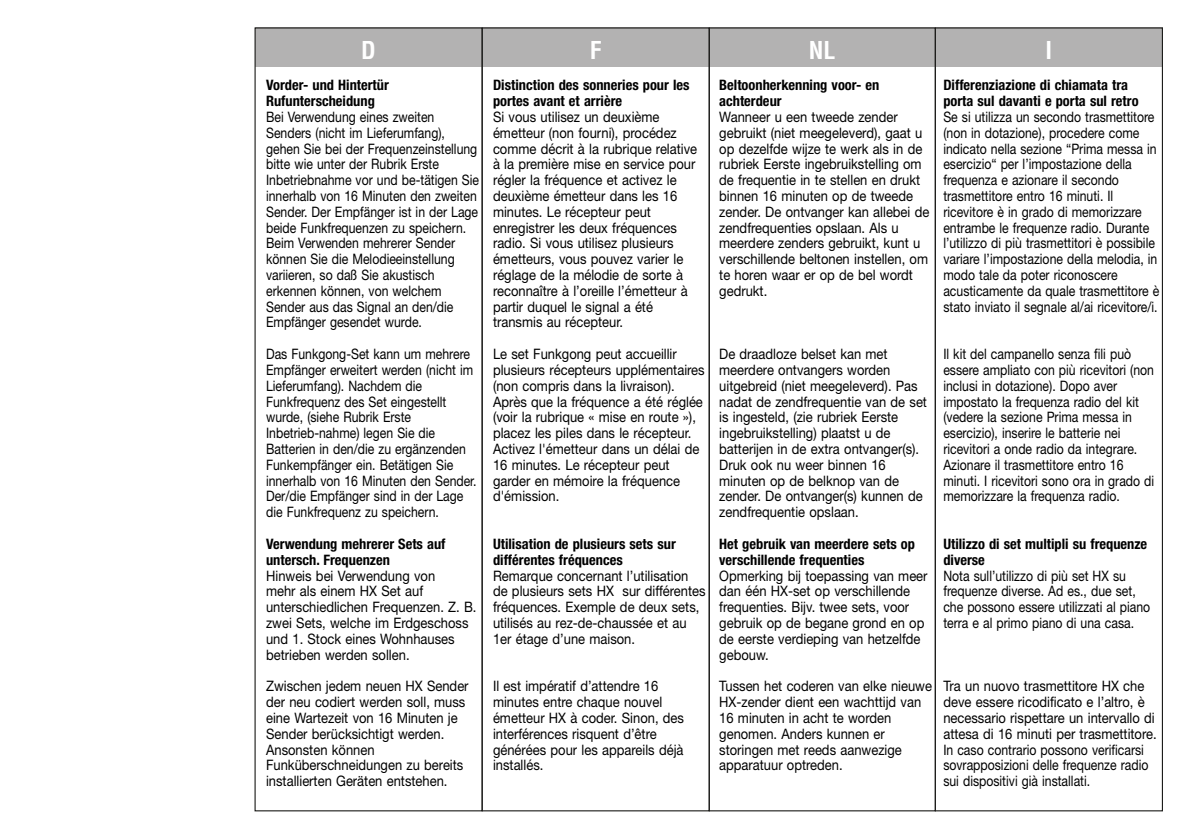
<style>
.page{position:relative;width:1191px;height:840px;background:#fff}
.page>*{position:absolute;margin:0;border:0;box-sizing:border-box;transform-origin:0 0}
.t1{font:700 condensed 24px "Helvetica";color:#fff}
.t2{font:14.4px/15.8px "Helvetica Neue";color:#000;scale:.9 1}
.t3{font:14.4px/15.8px "Helvetica Neue";color:#000;scale:.85 1}
.t4{font:700 condensed 14.4px/15.8px "Helvetica Neue";color:#000}
</style>
<div class="page">
<div style="left:255px;top:28px;width:907px;height:39px;background:#b3b2b2"></div>
<div style="left:934px;top:27px;width:229px;height:784px;border:1px solid #1d1d1b"></div>
<h1 class="t1" style="left:361px;top:35px;width:16px">D</h1>
<h1 class="t1" style="left:589px;top:35px;width:13px">F</h1>
<h1 class="t1" style="left:809px;top:35px;width:28px">NL</h1>
<h1 class="t1" style="left:1045px;top:35px;width:8px">I</h1>
<p class="t4" style="left:493px;top:77px;width:198px">Distinction des sonneries pour les portes avant et arrière</p>
<p class="t2" style="left:493px;top:109px;width:228px">Si vous utilisez un deuxième émetteur (non fourni), procédez comme décrit à la rubrique relative à la première mise en service pour régler la fréquence et activez le deuxième émetteur dans les 16 minutes. Le récepteur peut enregistrer les deux fréquences radio. Si vous utilisez plusieurs émetteurs, vous pouvez varier le réglage de la mélodie de sorte à reconnaître à l’oreille l’émetteur à partir duquel le signal a été transmis au récepteur.</p>
<p class="t2" style="left:493px;top:346px;width:237px">Le set Funkgong peut accueillir plusieurs récepteurs upplémentaires (non compris dans la livraison).<br>Après que la fréquence a été réglée (voir la rubrique « mise en route »), placez les piles dans le récepteur.<br>Activez l'émetteur dans un délai de<br>16 minutes. Le récepteur peut garder en mémoire la fréquence d'émission.</p>
<p class="t4" style="left:493px;top:535px;width:184px">Utilisation de plusieurs sets sur différentes fréquences</p>
<p class="t2" style="left:493px;top:567px;width:238px">Remarque concernant l’utilisation de plusieurs sets HX sur différentes fréquences. Exemple de deux sets, utilisés au rez-de-chaussée et au 1er étage d’une maison.</p>
<p class="t2" style="left:493px;top:677px;width:214px">Il est impératif d’attendre 16 minutes entre chaque nouvel émetteur HX à coder. Sinon, des interférences risquent d’être générées pour les appareils déjà installés.</p>
<p class="t4" style="left:266px;top:77px;width:124px">Vorder- und Hintertür<br>Rufunterscheidung</p>
<p class="t3" style="left:266px;top:109px;width:252px">Bei Verwendung eines zweiten Senders (nicht im Lieferumfang), gehen Sie bei der Frequenzeinstellung bitte wie unter der Rubrik Erste Inbetriebnahme vor und be-tätigen Sie innerhalb von 16 Minuten den zweiten Sender. Der Empfänger ist in der Lage beide Funkfrequenzen zu speichern.<br>Beim Verwenden mehrerer Sender können Sie die Melodieeinstellung variieren, so daß Sie akustisch erkennen können, von welchem Sender aus das Signal an den/die Empfänger gesendet wurde.</p>
<p class="t3" style="left:266px;top:346px;width:249px">Das Funkgong-Set kann um mehrere Empfänger erweitert werden (nicht im Lieferumfang). Nachdem die Funkfrequenz des Set eingestellt wurde, (siehe Rubrik Erste Inbetrieb-nahme) legen Sie die Batterien in den/die zu ergänzenden Funkempfänger ein. Betätigen Sie innerhalb von 16 Minuten den Sender.<br>Der/die Empfänger sind in der Lage die Funkfrequenz zu speichern.</p>
<p class="t4" style="left:266px;top:535px;width:181px">Verwendung mehrerer Sets auf untersch. Frequenzen</p>
<p class="t2" style="left:266px;top:567px;width:235px">Hinweis bei Verwendung von<br>mehr als einem HX Set auf unterschiedlichen Frequenzen. Z. B. zwei Sets, welche im Erdgeschoss und 1. Stock eines Wohnhauses betrieben werden sollen.</p>
<p class="t2" style="left:266px;top:677px;width:226px">Zwischen jedem neuen HX Sender der neu codiert werden soll, muss eine Wartezeit von 16 Minuten je<br>Sender berücksichtigt werden.<br>Ansonsten können<br>Funküberschneidungen zu bereits installierten Geräten entstehen.</p>
<p class="t4" style="left:943px;top:77px;width:197px">Differenziazione di chiamata tra porta sul davanti e porta sul retro</p>
<p class="t3" style="left:943px;top:109px;width:256px">Se si utilizza un secondo trasmettitore (non in dotazione), procedere come indicato nella sezione “Prima messa in esercizio“ per l’impostazione della frequenza e azionare il secondo trasmettitore entro 16 minuti. Il ricevitore è in grado di memorizzare entrambe le frequenze radio. Durante l’utilizzo di più trasmettitori è possibile variare l’impostazione della melodia, in modo tale da poter riconoscere acusticamente da quale trasmettitore è stato inviato il segnale al/ai ricevitore/i.</p>
<p class="t3" style="left:943px;top:346px;width:250px">Il kit del campanello senza fili può essere ampliato con più ricevitori (non inclusi in dotazione). Dopo aver impostato la frequenza radio del kit (vedere la sezione Prima messa in esercizio), inserire le batterie nei ricevitori a onde radio da integrare.<br>Azionare il trasmettitore entro 16 minuti. I ricevitori sono ora in grado di memorizzare la frequenza radio.</p>
<p class="t4" style="left:943px;top:535px;width:205px">Utilizzo di set multipli su frequenze diverse</p>
<p class="t3" style="left:943px;top:567px;width:245px">Nota sull’utilizzo di più set HX su frequenze diverse. Ad es., due set, che possono essere utilizzati al piano terra e al primo piano di una casa.</p>
<p class="t4" style="left:719px;top:77px;width:162px">Beltoonherkenning voor- en achterdeur</p>
<p class="t2" style="left:719px;top:109px;width:235px">Wanneer u een tweede zender gebruikt (niet meegeleverd), gaat u op dezelfde wijze te werk als in de rubriek Eerste ingebruikstelling om de frequentie in te stellen en drukt binnen 16 minuten op de tweede zender. De ontvanger kan allebei de zendfrequenties opslaan. Als u meerdere zenders gebruikt, kunt u verschillende beltonen instellen, om te horen waar er op de bel wordt gedrukt.</p>
<p class="t2" style="left:719px;top:346px;width:232px">De draadloze belset kan met meerdere ontvangers worden uitgebreid (niet meegeleverd). Pas nadat de zendfrequentie van de set is ingesteld, (zie rubriek Eerste ingebruikstelling) plaatst u de batterijen in de extra ontvanger(s).<br>Druk ook nu weer binnen 16 minuten op de belknop van de zender. De ontvanger(s) kunnen de zendfrequentie opslaan.</p>
<p class="t4" style="left:719px;top:535px;width:197px">Het gebruik van meerdere sets op verschillende frequenties</p>
<p class="t2" style="left:719px;top:567px;width:233px">Opmerking bij toepassing van meer dan één HX-set op verschillende frequenties. Bijv. twee sets, voor gebruik op de begane grond en op de eerste verdieping van hetzelfde gebouw.</p>
<p class="t2" style="left:719px;top:677px;width:238px">Tussen het coderen van elke nieuwe<br>HX-zender dient een wachttijd van<br>16 minuten in acht te worden genomen. Anders kunnen er storingen met reeds aanwezige apparatuur optreden.</p>
<p class="t2" style="left:943px;top:677px;width:238px">Tra un nuovo trasmettitore HX che deve essere ricodificato e l’altro, è necessario rispettare un intervallo di attesa di 16 minuti per trasmettitore.<br>In caso contrario possono verificarsi sovrapposizioni delle frequenze radio sui dispositivi già installati.</p>
</div>
